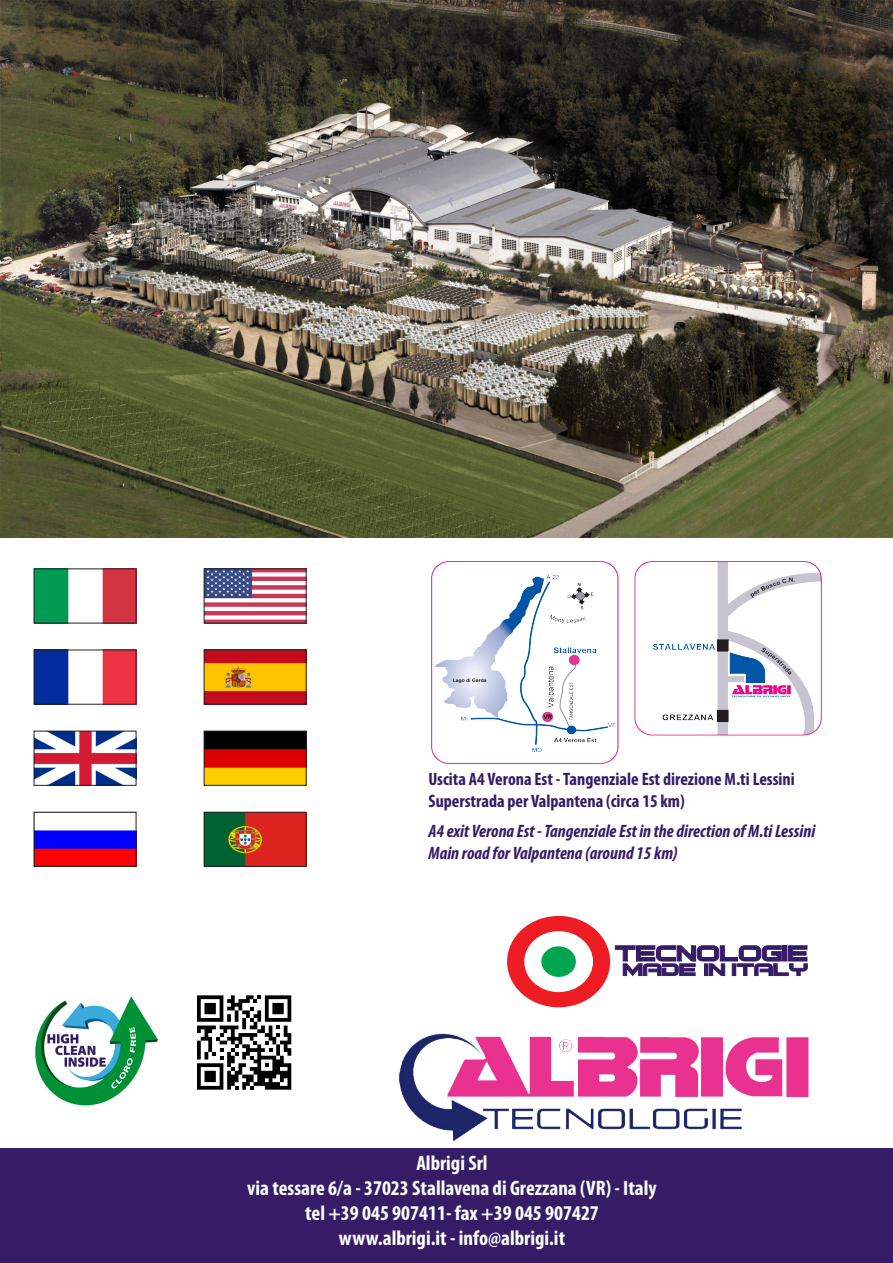
<style>
.page{position:relative;width:893px;height:1263px;background:#fff}
.page>*{position:absolute;margin:0;border:0;box-sizing:border-box;transform-origin:0 0}
.t1{font:700 condensed 21px "Myriad Pro";color:#fff}
.t2{font:italic 700 condensed 18px/21.6px "Myriad Pro";color:#361c67}
.t3{font:700 condensed 18px "Myriad Pro";color:#361c67}
</style>
<div class="page">
<img style="left:0;top:0;width:893px;height:538px">
<div style="left:0;top:1148px;width:893px;height:115px;background:#361c67"></div>
<img style="left:36px;top:571px;width:98px;height:50px">
<img style="left:36px;top:652px;width:98px;height:50px">
<img style="left:206px;top:571px;width:98px;height:50px">
<img style="left:206px;top:652px;width:98px;height:50px">
<img style="left:36px;top:733px;width:98px;height:50px">
<div style="left:34px;top:731px;width:102px;height:54px;border:1px solid #231f20"></div>
<img style="left:36px;top:830px;width:98px;height:35px">
<div style="left:34px;top:812px;width:102px;height:55px;border:1px solid #231f20"></div>
<img style="left:206px;top:733px;width:98px;height:50px">
<div style="left:204px;top:731px;width:102px;height:54px;border:1px solid #231f20"></div>
<img style="left:206px;top:814px;width:98px;height:51px">
<div style="left:204px;top:812px;width:102px;height:55px;border:1px solid #231f20"></div>
<svg style="left:197px;top:995px;width:94px;height:95px"></svg>
<img style="left:35px;top:996px;width:123px;height:110px">
<img style="left:400px;top:1033px;width:409px;height:108px">
<div style="left:507px;top:916px;width:103px;height:91px;background:#ee1d23;border-radius:50%"></div>
<div style="left:524px;top:931px;width:69px;height:61px;background:#fff;border-radius:50%"></div>
<div style="left:541px;top:946px;width:35px;height:31px;background:#00a54f;border-radius:50%"></div>
<svg style="left:615px;top:945px;width:193px;height:31px"></svg>
<img style="left:431px;top:561px;width:391px;height:203px">
<p class="t3" style="left:428px;top:768px;width:368px">Uscita A4 Verona Est - Tangenziale Est direzione M.ti Lessini</p>
<p class="t3" style="left:428px;top:790px;width:258px">Superstrada per Valpantena (circa 15 km)</p>
<p class="t2" style="left:428px;top:820px;width:388px">A4 exit Verona Est - Tangenziale Est in the direction of M.ti Lessini<br>Main road for Valpantena (around 15 km)</p>
<p class="t1" style="left:416px;top:1150px;width:73px">Albrigi Srl</p>
<p class="t1" style="left:247px;top:1175px;width:411px">via tessare 6/a - 37023 Stallavena di Grezzana (VR) - Italy</p>
<p class="t1" style="left:305px;top:1200px;width:295px">tel +39 045 907411- fax +39 045 907427</p>
<p class="t1" style="left:339px;top:1225px;width:228px">www.albrigi.it - info@albrigi.it</p>
</div>
